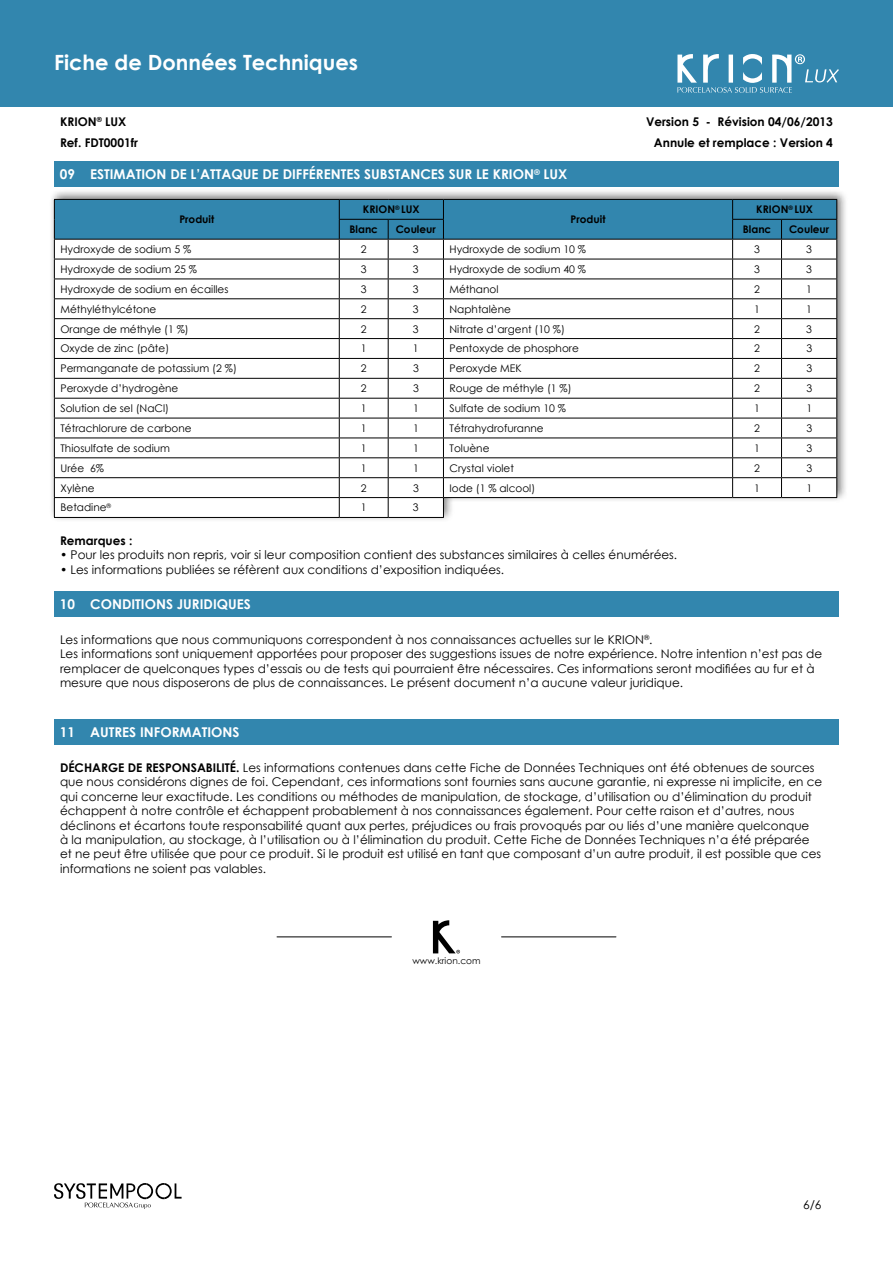
<style>
.page{position:relative;width:893px;height:1263px;background:#fff}
.page>*{position:absolute;margin:0;border:0;box-sizing:border-box;transform-origin:0 0}
.t1{font:700 21px "Century Gothic";color:#fff}
.t2{font:700 13.5px "Century Gothic";color:#fff}
.t3{font:12px/14.4px "Century Gothic";color:#000}
.t4{font:700 12px "Century Gothic";color:#000}
.t5{font:10.5px "Century Gothic";color:#000}
.t6{font:700 10.5px "Century Gothic";color:#000}
.t7{font:9px "Century Gothic";color:#000}
.s1{font-weight:700}
</style>
<div class="page">
<div style="left:0;top:0;width:893px;height:106px;background:#3286ae"></div>
<svg style="left:54px;top:1183px;width:128px;height:26px"></svg>
<svg style="left:677px;top:54px;width:162px;height:39px"></svg>
<hr style="left:277px;top:936px;width:114px;height:1px;background:#000">
<hr style="left:501px;top:936px;width:115px;height:1px;background:#000">
<svg style="left:433px;top:920px;width:27px;height:33px"></svg>
<div style="left:54px;top:719px;width:27px;height:26px;background:#3286ae"></div>
<div style="left:82px;top:719px;width:757px;height:26px;background:#3286ae"></div>
<div style="left:54px;top:591px;width:27px;height:26px;background:#3286ae"></div>
<div style="left:82px;top:591px;width:757px;height:26px;background:#3286ae"></div>
<div style="left:49px;top:188px;width:800px;height:335px;background:#000;opacity:.5"></div>
<hr style="left:54px;top:517px;width:285px;height:1px;background:#000">
<hr style="left:339px;top:517px;width:49px;height:1px;background:#000">
<svg style="left:54px;top:199px;width:783px;height:318px"></svg>
<hr style="left:388px;top:517px;width:56px;height:1px;background:#000">
<div style="left:54px;top:162px;width:27px;height:25px;background:#3286ae"></div>
<div style="left:82px;top:162px;width:757px;height:25px;background:#3286ae"></div>
<h1 class="t1" style="left:54px;top:46px;width:306px">Fiche de Données Techniques</h1>
<p class="t4" style="left:60px;top:112px;width:68px">KRION<sup>®</sup> LUX</p>
<p class="t4" style="left:646px;top:112px;width:188px">Version 5 - Révision 04/06/2013</p>
<p class="t4" style="left:60px;top:133px;width:80px">Ref. FDT0001fr</p>
<p class="t4" style="left:654px;top:133px;width:181px">Annule et remplace : Version 4</p>
<p class="t2" style="left:60px;top:164px;width:509px">09 ESTIMATION DE L’ATTAQUE DE DIFFÉRENTES SUBSTANCES SUR LE KRION<sup>®</sup> LUX</p>
<p class="t6" style="left:179px;top:211px;width:36px">Produit</p>
<p class="t6" style="left:363px;top:201px;width:58px">KRION<sup>®</sup> LUX</p>
<p class="t6" style="left:571px;top:211px;width:36px">Produit</p>
<p class="t6" style="left:756px;top:201px;width:58px">KRION<sup>®</sup> LUX</p>
<p class="t6" style="left:349px;top:221px;width:30px">Blanc</p>
<p class="t6" style="left:396px;top:221px;width:42px">Couleur</p>
<p class="t6" style="left:743px;top:221px;width:30px">Blanc</p>
<p class="t6" style="left:789px;top:221px;width:42px">Couleur</p>
<p class="t5" style="left:60px;top:242px;width:132px">Hydroxyde de sodium 5 %</p>
<p class="t5" style="left:361px;top:242px;width:7px">2</p>
<p class="t5" style="left:413px;top:242px;width:7px">3</p>
<p class="t5" style="left:449px;top:242px;width:138px">Hydroxyde de sodium 10 %</p>
<p class="t5" style="left:754px;top:242px;width:7px">3</p>
<p class="t5" style="left:806px;top:242px;width:7px">3</p>
<p class="t5" style="left:60px;top:262px;width:138px">Hydroxyde de sodium 25 %</p>
<p class="t5" style="left:361px;top:262px;width:7px">3</p>
<p class="t5" style="left:413px;top:262px;width:7px">3</p>
<p class="t5" style="left:449px;top:262px;width:138px">Hydroxyde de sodium 40 %</p>
<p class="t5" style="left:754px;top:262px;width:7px">3</p>
<p class="t5" style="left:806px;top:262px;width:7px">3</p>
<p class="t5" style="left:60px;top:282px;width:170px">Hydroxyde de sodium en écailles</p>
<p class="t5" style="left:361px;top:282px;width:7px">3</p>
<p class="t5" style="left:413px;top:282px;width:7px">3</p>
<p class="t5" style="left:449px;top:282px;width:50px">Méthanol</p>
<p class="t5" style="left:754px;top:282px;width:7px">2</p>
<p class="t5" style="left:806px;top:282px;width:7px">1</p>
<p class="t5" style="left:60px;top:302px;width:97px">Méthyléthylcétone</p>
<p class="t5" style="left:361px;top:302px;width:7px">2</p>
<p class="t5" style="left:413px;top:302px;width:7px">3</p>
<p class="t5" style="left:449px;top:302px;width:63px">Naphtalène</p>
<p class="t5" style="left:754px;top:302px;width:7px">1</p>
<p class="t5" style="left:806px;top:302px;width:7px">1</p>
<p class="t5" style="left:60px;top:321px;width:130px">Orange de méthyle (1 %)</p>
<p class="t5" style="left:361px;top:321px;width:7px">2</p>
<p class="t5" style="left:413px;top:321px;width:7px">3</p>
<p class="t5" style="left:449px;top:321px;width:117px">Nitrate d’argent (10 %)</p>
<p class="t5" style="left:754px;top:321px;width:7px">2</p>
<p class="t5" style="left:806px;top:321px;width:7px">3</p>
<p class="t5" style="left:60px;top:341px;width:110px">Oxyde de zinc (pâte)</p>
<p class="t5" style="left:361px;top:341px;width:7px">1</p>
<p class="t5" style="left:413px;top:341px;width:7px">1</p>
<p class="t5" style="left:450px;top:341px;width:131px">Pentoxyde de phosphore</p>
<p class="t5" style="left:754px;top:341px;width:7px">2</p>
<p class="t5" style="left:806px;top:341px;width:7px">3</p>
<p class="t5" style="left:60px;top:361px;width:178px">Permanganate de potassium (2 %)</p>
<p class="t5" style="left:361px;top:361px;width:7px">2</p>
<p class="t5" style="left:413px;top:361px;width:7px">3</p>
<p class="t5" style="left:450px;top:361px;width:74px">Peroxyde MEK</p>
<p class="t5" style="left:754px;top:361px;width:7px">2</p>
<p class="t5" style="left:806px;top:361px;width:7px">3</p>
<p class="t5" style="left:60px;top:381px;width:119px">Peroxyde d’hydrogène</p>
<p class="t5" style="left:361px;top:381px;width:7px">2</p>
<p class="t5" style="left:413px;top:381px;width:7px">3</p>
<p class="t5" style="left:450px;top:381px;width:124px">Rouge de méthyle (1 %)</p>
<p class="t5" style="left:754px;top:381px;width:7px">2</p>
<p class="t5" style="left:806px;top:381px;width:7px">3</p>
<p class="t5" style="left:60px;top:401px;width:110px">Solution de sel (NaCl)</p>
<p class="t5" style="left:361px;top:401px;width:7px">1</p>
<p class="t5" style="left:413px;top:401px;width:7px">1</p>
<p class="t5" style="left:450px;top:401px;width:118px">Sulfate de sodium 10 %</p>
<p class="t5" style="left:754px;top:401px;width:7px">1</p>
<p class="t5" style="left:806px;top:401px;width:7px">1</p>
<p class="t5" style="left:60px;top:421px;width:133px">Tétrachlorure de carbone</p>
<p class="t5" style="left:361px;top:421px;width:7px">1</p>
<p class="t5" style="left:413px;top:421px;width:7px">1</p>
<p class="t5" style="left:450px;top:421px;width:96px">Tétrahydrofuranne</p>
<p class="t5" style="left:754px;top:421px;width:7px">2</p>
<p class="t5" style="left:806px;top:421px;width:7px">3</p>
<p class="t5" style="left:60px;top:441px;width:111px">Thiosulfate de sodium</p>
<p class="t5" style="left:361px;top:441px;width:7px">1</p>
<p class="t5" style="left:413px;top:441px;width:7px">1</p>
<p class="t5" style="left:450px;top:441px;width:41px">Toluène</p>
<p class="t5" style="left:754px;top:441px;width:7px">1</p>
<p class="t5" style="left:806px;top:441px;width:7px">3</p>
<p class="t5" style="left:61px;top:461px;width:45px">Urée 6%</p>
<p class="t5" style="left:361px;top:461px;width:7px">1</p>
<p class="t5" style="left:413px;top:461px;width:7px">1</p>
<p class="t5" style="left:450px;top:461px;width:66px">Crystal violet</p>
<p class="t5" style="left:754px;top:461px;width:7px">2</p>
<p class="t5" style="left:806px;top:461px;width:7px">3</p>
<p class="t5" style="left:61px;top:480px;width:36px">Xylène</p>
<p class="t5" style="left:361px;top:480px;width:7px">2</p>
<p class="t5" style="left:413px;top:480px;width:7px">3</p>
<p class="t5" style="left:450px;top:480px;width:87px">Iode (1 % alcool)</p>
<p class="t5" style="left:754px;top:480px;width:7px">1</p>
<p class="t5" style="left:806px;top:480px;width:7px">1</p>
<p class="t5" style="left:61px;top:500px;width:52px">Betadine<sup>®</sup></p>
<p class="t5" style="left:361px;top:500px;width:7px">1</p>
<p class="t5" style="left:413px;top:500px;width:7px">3</p>
<p class="t4" style="left:60px;top:531px;width:74px">Remarques :</p>
<p class="t3" style="left:60px;top:547px;width:619px">• Pour les produits non repris, voir si leur composition contient des substances similaires à celles énumérées.</p>
<p class="t3" style="left:60px;top:562px;width:446px">• Les informations publiées se réfèrent aux conditions d’exposition indiquées.</p>
<p class="t2" style="left:60px;top:594px;width:192px">10 CONDITIONS JURIDIQUES</p>
<p class="t3" style="left:60px;top:632px;width:764px">Les informations que nous communiquons correspondent à nos connaissances actuelles sur le KRION<sup>®</sup>.<br>Les informations sont uniquement apportées pour proposer des suggestions issues de notre expérience. Notre intention n’est pas de remplacer de quelconques types d’essais ou de tests qui pourraient être nécessaires. Ces informations seront modifiées au fur et à mesure que nous disposerons de plus de connaissances. Le présent document n’a aucune valeur juridique.</p>
<p class="t2" style="left:60px;top:722px;width:181px">11 AUTRES INFORMATIONS</p>
<p class="t3" style="left:60px;top:760px;width:764px"><span class="s1">DÉCHARGE DE RESPONSABILITÉ.</span> Les informations contenues dans cette Fiche de Données Techniques ont été obtenues de sources que nous considérons dignes de foi. Cependant, ces informations sont fournies sans aucune garantie, ni expresse ni implicite, en ce qui concerne leur exactitude. Les conditions ou méthodes de manipulation, de stockage, d’utilisation ou d’élimination du produit échappent à notre contrôle et échappent probablement à nos connaissances également. Pour cette raison et d’autres, nous déclinons et écartons toute responsabilité quant aux pertes, préjudices ou frais provoqués par ou liés d’une manière quelconque<br>à la manipulation, au stockage, à l’utilisation ou à l’élimination du produit. Cette Fiche de Données Techniques n’a été préparée et ne peut être utilisée que pour ce produit. Si le produit est utilisé en tant que composant d’un autre produit, il est possible que ces informations ne soient pas valables.</p>
<p class="t7" style="left:412px;top:955px;width:69px">www.krion.com</p>
<p class="t3" style="left:803px;top:1197px;width:20px">6/6</p>
</div>
